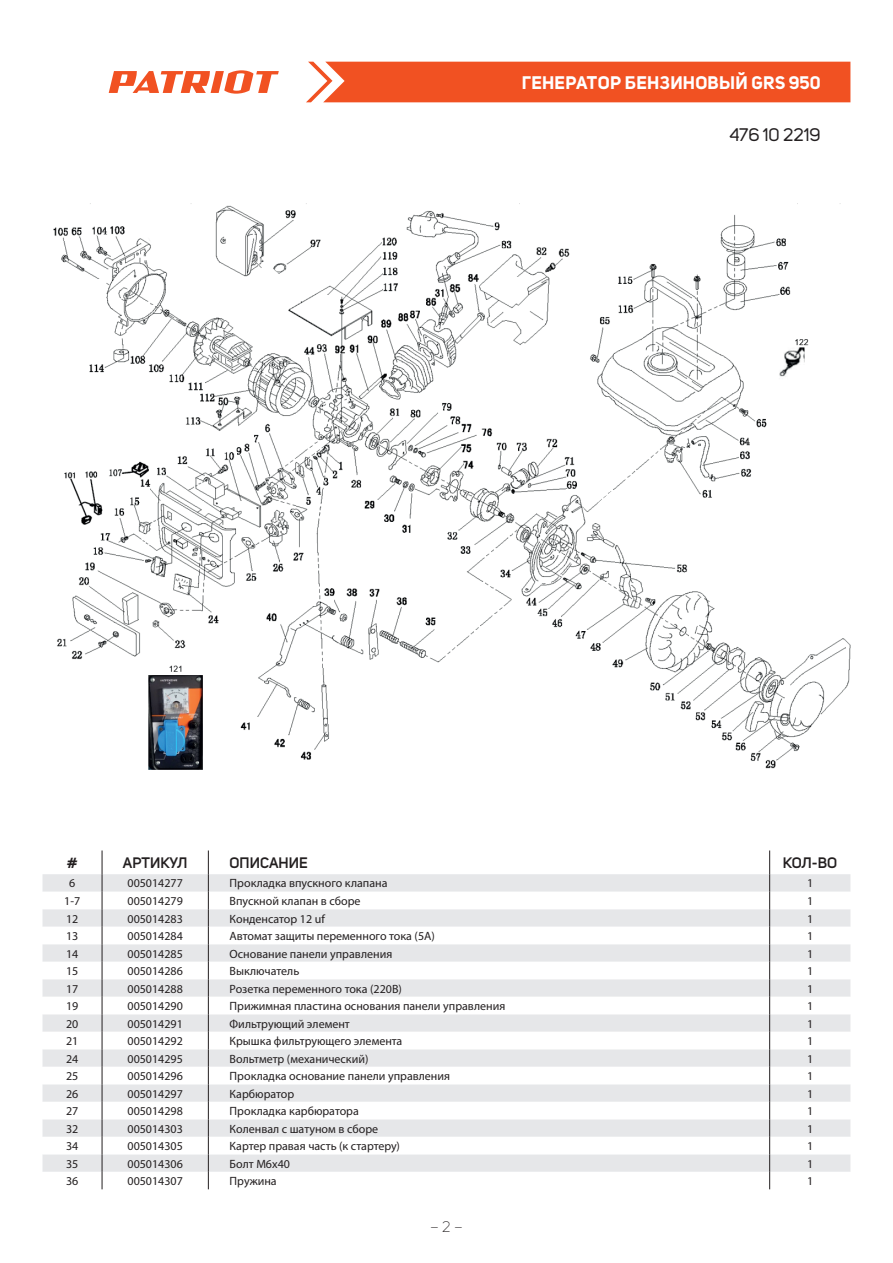
<style>
.page{position:relative;width:893px;height:1263px;background:#fff}
.page>*{position:absolute;margin:0;border:0;box-sizing:border-box;transform-origin:0 0}
.t1{font:700 18px "Uni Sans";letter-spacing:.015em;color:#fff}
.t2{font:18px "Uni Sans";letter-spacing:-.01em;color:#231f20}
.t3{font:600 15px "Uni Sans";color:#231f20}
.t4{font:300 15px "Uni Sans";color:#231f20}
.t5{font:12px "Myriad Pro";color:#231f20}
</style>
<div class="page">
<div style="left:306px;top:62px;width:544px;height:40px;background:#f15122"></div>
<svg style="left:109px;top:70px;width:170px;height:24px"></svg>
<div style="left:43px;top:874px;width:807px;height:18px;background:#e6e7e9"></div>
<svg style="left:43px;top:892px;width:807px;height:297px"></svg>
<svg style="left:102px;top:850px;width:1px;height:339px"></svg>
<svg style="left:208px;top:850px;width:1px;height:339px"></svg>
<svg style="left:769px;top:850px;width:1px;height:339px"></svg>
<img style="left:53px;top:203px;width:797px;height:567px">
<svg style="left:598px;top:491px;width:60px;height:68px"></svg>
<h1 class="t1" style="left:522px;top:72px;width:300px">ГЕНЕРАТОР БЕНЗИНОВЫЙ GRS 950</h1>
<h1 class="t2" style="left:729px;top:124px;width:93px">476 10 2219</h1>
<p class="t3" style="left:67px;top:854px;width:12px">#</p>
<p class="t3" style="left:123px;top:854px;width:66px">АРТИКУЛ</p>
<p class="t3" style="left:230px;top:854px;width:80px">ОПИСАНИЕ</p>
<p class="t3" style="left:783px;top:854px;width:56px">КОЛ-ВО</p>
<p class="t5" style="left:69px;top:876px;width:8px">6</p>
<p class="t5" style="left:128px;top:876px;width:57px">005014277</p>
<p class="t5" style="left:230px;top:876px;width:159px">Прокладка впускного клапана</p>
<p class="t5" style="left:807px;top:876px;width:8px">1</p>
<p class="t5" style="left:64px;top:893px;width:17px">1-7</p>
<p class="t5" style="left:128px;top:893px;width:57px">005014279</p>
<p class="t5" style="left:230px;top:893px;width:133px">Впускной клапан в сборе</p>
<p class="t5" style="left:807px;top:893px;width:8px">1</p>
<p class="t5" style="left:66px;top:911px;width:14px">12</p>
<p class="t5" style="left:128px;top:911px;width:57px">005014283</p>
<p class="t5" style="left:230px;top:911px;width:97px">Конденсатор 12 uf</p>
<p class="t5" style="left:807px;top:911px;width:8px">1</p>
<p class="t5" style="left:66px;top:928px;width:14px">13</p>
<p class="t5" style="left:128px;top:928px;width:57px">005014284</p>
<p class="t5" style="left:230px;top:928px;width:207px">Автомат защиты переменного тока (5A)</p>
<p class="t5" style="left:807px;top:928px;width:8px">1</p>
<p class="t5" style="left:66px;top:946px;width:14px">14</p>
<p class="t5" style="left:128px;top:946px;width:57px">005014285</p>
<p class="t5" style="left:230px;top:946px;width:164px">Основание панели управления</p>
<p class="t5" style="left:807px;top:946px;width:8px">1</p>
<p class="t5" style="left:66px;top:963px;width:14px">15</p>
<p class="t5" style="left:128px;top:963px;width:57px">005014286</p>
<p class="t5" style="left:230px;top:963px;width:71px">Выключатель</p>
<p class="t5" style="left:807px;top:963px;width:8px">1</p>
<p class="t5" style="left:66px;top:981px;width:14px">17</p>
<p class="t5" style="left:128px;top:981px;width:57px">005014288</p>
<p class="t5" style="left:230px;top:981px;width:174px">Розетка переменного тока (220В)</p>
<p class="t5" style="left:807px;top:981px;width:8px">1</p>
<p class="t5" style="left:66px;top:999px;width:14px">19</p>
<p class="t5" style="left:128px;top:999px;width:57px">005014290</p>
<p class="t5" style="left:230px;top:999px;width:277px">Прижимная пластина основания панели управления</p>
<p class="t5" style="left:807px;top:999px;width:8px">1</p>
<p class="t5" style="left:66px;top:1016px;width:14px">20</p>
<p class="t5" style="left:128px;top:1016px;width:57px">005014291</p>
<p class="t5" style="left:230px;top:1016px;width:122px">Фильтрующий элемент</p>
<p class="t5" style="left:807px;top:1016px;width:8px">1</p>
<p class="t5" style="left:66px;top:1034px;width:14px">21</p>
<p class="t5" style="left:128px;top:1034px;width:57px">005014292</p>
<p class="t5" style="left:230px;top:1034px;width:174px">Крышка фильтрующего элемента</p>
<p class="t5" style="left:807px;top:1034px;width:8px">1</p>
<p class="t5" style="left:66px;top:1051px;width:14px">24</p>
<p class="t5" style="left:128px;top:1051px;width:57px">005014295</p>
<p class="t5" style="left:230px;top:1051px;width:140px">Вольтметр (механический)</p>
<p class="t5" style="left:807px;top:1051px;width:8px">1</p>
<p class="t5" style="left:66px;top:1069px;width:14px">25</p>
<p class="t5" style="left:128px;top:1069px;width:57px">005014296</p>
<p class="t5" style="left:230px;top:1069px;width:222px">Прокладка основание панели управления</p>
<p class="t5" style="left:807px;top:1069px;width:8px">1</p>
<p class="t5" style="left:66px;top:1086px;width:14px">26</p>
<p class="t5" style="left:128px;top:1086px;width:57px">005014297</p>
<p class="t5" style="left:230px;top:1086px;width:66px">Карбюратор</p>
<p class="t5" style="left:807px;top:1086px;width:8px">1</p>
<p class="t5" style="left:66px;top:1104px;width:14px">27</p>
<p class="t5" style="left:128px;top:1104px;width:57px">005014298</p>
<p class="t5" style="left:230px;top:1104px;width:131px">Прокладка карбюратора</p>
<p class="t5" style="left:807px;top:1104px;width:8px">1</p>
<p class="t5" style="left:66px;top:1121px;width:14px">32</p>
<p class="t5" style="left:128px;top:1121px;width:57px">005014303</p>
<p class="t5" style="left:230px;top:1121px;width:150px">Коленвал с шатуном в сборе</p>
<p class="t5" style="left:807px;top:1121px;width:8px">1</p>
<p class="t5" style="left:66px;top:1139px;width:14px">34</p>
<p class="t5" style="left:128px;top:1139px;width:57px">005014305</p>
<p class="t5" style="left:230px;top:1139px;width:172px">Картер правая часть (к стартеру)</p>
<p class="t5" style="left:807px;top:1139px;width:8px">1</p>
<p class="t5" style="left:66px;top:1156px;width:14px">35</p>
<p class="t5" style="left:128px;top:1156px;width:57px">005014306</p>
<p class="t5" style="left:230px;top:1156px;width:62px">Болт М6х40</p>
<p class="t5" style="left:807px;top:1156px;width:8px">1</p>
<p class="t5" style="left:66px;top:1174px;width:14px">36</p>
<p class="t5" style="left:128px;top:1174px;width:57px">005014307</p>
<p class="t5" style="left:230px;top:1174px;width:49px">Пружина</p>
<p class="t5" style="left:807px;top:1174px;width:8px">1</p>
<p class="t4" style="left:430px;top:1218px;width:34px">– 2 –</p>
</div>
